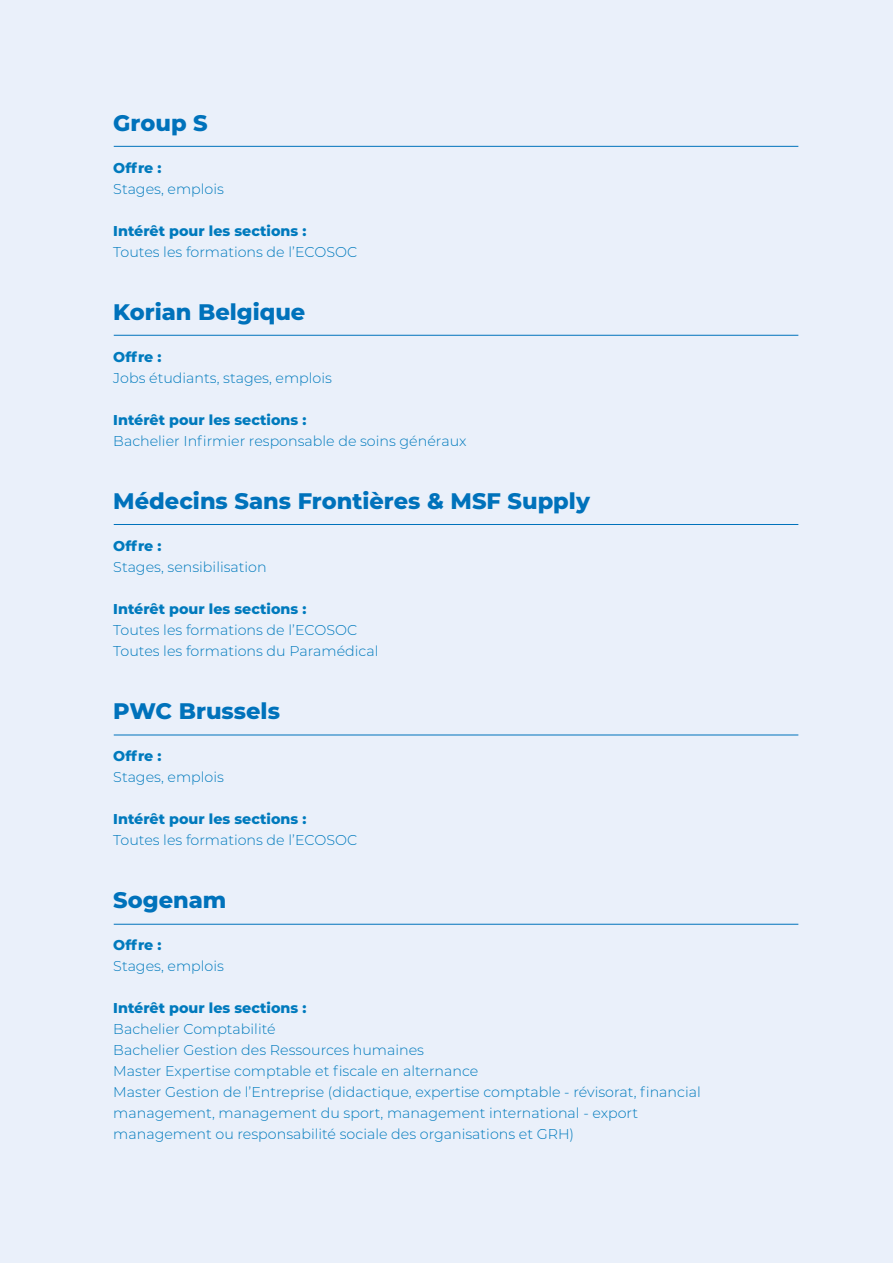
<style>
.page{position:relative;width:893px;height:1263px;background:#eaf0fa}
.page>*{position:absolute;margin:0;border:0;box-sizing:border-box;transform-origin:0 0}
.t1{font:800 22.5px "Montserrat";color:#0072bb}
.t2{font:300 14.25px/21px "Montserrat";color:#007abd}
.t3{font:800 14.25px "Montserrat";color:#007abd}
</style>
<div class="page">
<hr style="left:114px;top:146px;width:684px;height:1px;background:#0072bb">
<hr style="left:114px;top:335px;width:684px;height:1px;background:#0072bb">
<hr style="left:114px;top:524px;width:684px;height:1px;background:#0072bb">
<hr style="left:114px;top:735px;width:684px;height:1px;background:#0072bb">
<hr style="left:114px;top:924px;width:684px;height:1px;background:#0072bb">
<h1 class="t1" style="left:113px;top:107px;width:96px">Group S</h1>
<p class="t3" style="left:113px;top:158px;width:50px">Offre :</p>
<p class="t2" style="left:113px;top:178px;width:112px">Stages, emplois</p>
<p class="t3" style="left:113px;top:221px;width:195px">Intérêt pour les sections :</p>
<p class="t2" style="left:113px;top:241px;width:245px">Toutes les formations de l’ECOSOC</p>
<h1 class="t1" style="left:113px;top:296px;width:194px">Korian Belgique</h1>
<p class="t3" style="left:113px;top:347px;width:50px">Offre :</p>
<p class="t2" style="left:113px;top:367px;width:220px">Jobs étudiants, stages, emplois</p>
<p class="t3" style="left:113px;top:410px;width:195px">Intérêt pour les sections :</p>
<p class="t2" style="left:113px;top:430px;width:355px">Bachelier Infirmier responsable de soins généraux</p>
<h1 class="t1" style="left:113px;top:485px;width:478px">Médecins Sans Frontières &amp; MSF Supply</h1>
<p class="t3" style="left:113px;top:536px;width:50px">Offre :</p>
<p class="t2" style="left:113px;top:556px;width:155px">Stages, sensibilisation</p>
<p class="t3" style="left:113px;top:599px;width:195px">Intérêt pour les sections :</p>
<p class="t2" style="left:113px;top:619px;width:267px">Toutes les formations de l’ECOSOC<br>Toutes les formations du Paramédical</p>
<h1 class="t1" style="left:113px;top:695px;width:168px">PWC Brussels</h1>
<p class="t3" style="left:113px;top:746px;width:50px">Offre :</p>
<p class="t2" style="left:113px;top:766px;width:112px">Stages, emplois</p>
<p class="t3" style="left:113px;top:809px;width:195px">Intérêt pour les sections :</p>
<p class="t2" style="left:113px;top:829px;width:245px">Toutes les formations de l’ECOSOC</p>
<h1 class="t1" style="left:113px;top:884px;width:115px">Sogenam</h1>
<p class="t3" style="left:113px;top:935px;width:50px">Offre :</p>
<p class="t2" style="left:113px;top:955px;width:112px">Stages, emplois</p>
<p class="t3" style="left:113px;top:998px;width:195px">Intérêt pour les sections :</p>
<p class="t2" style="left:113px;top:1018px;width:589px">Bachelier Comptabilité<br>Bachelier Gestion des Ressources humaines<br>Master Expertise comptable et fiscale en alternance<br>Master Gestion de l’Entreprise (didactique, expertise comptable - révisorat, financial management, management du sport, management international - export management ou responsabilité sociale des organisations et GRH)</p>
</div>
